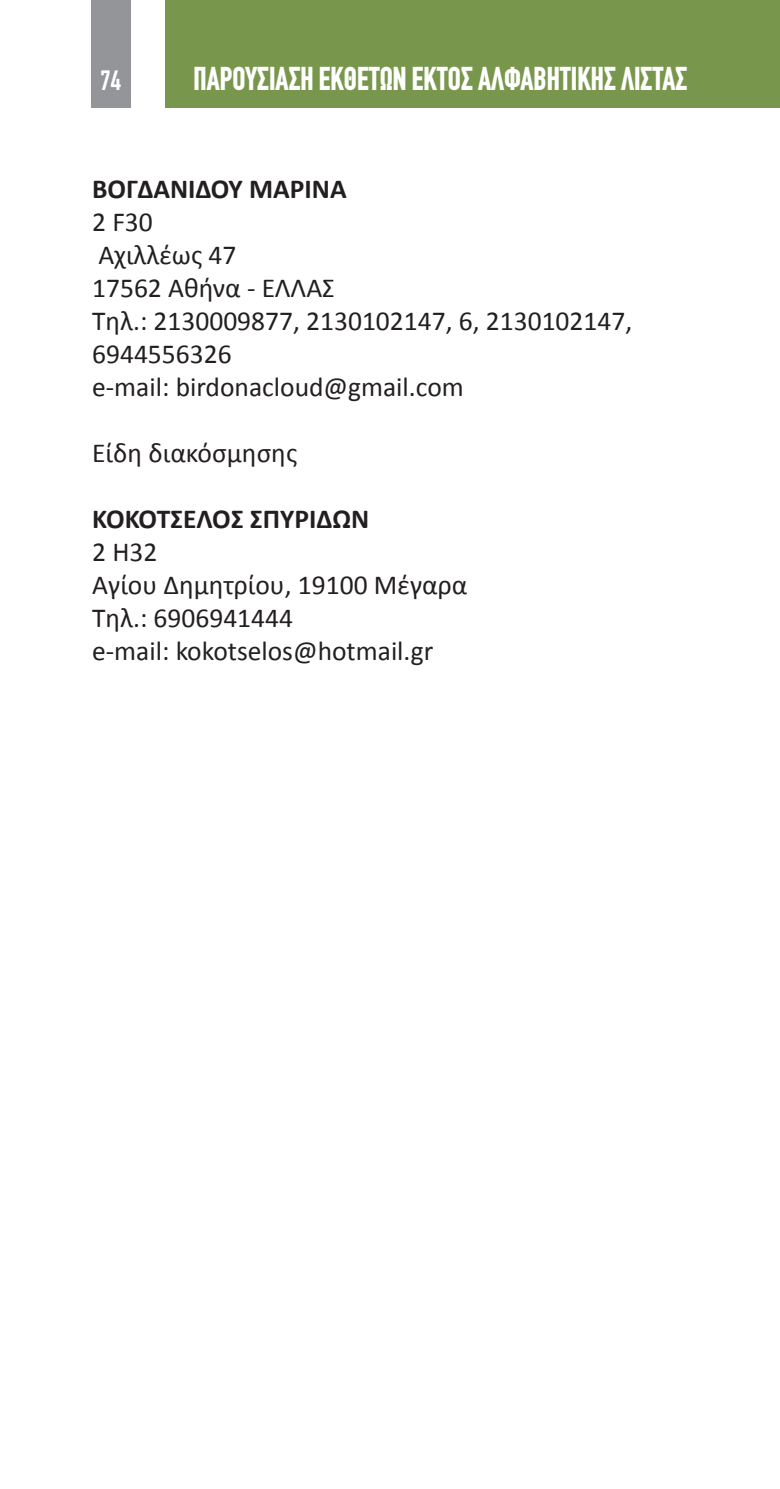
<style>
.page{position:relative;width:780px;height:1489px;background:#fff}
.page>*{position:absolute;margin:0;border:0;box-sizing:border-box;transform-origin:0 0}
.t1{font:700 32.5px "CF Din Condensed";color:#fff;scale:.96 1}
.TEXT{font:27.5px/33px "Calibri";color:#231f20}
.EPONYMIA{font:700 27.5px "Calibri";color:#231f20}
.t2{font:27.5px "CF Din Condensed";color:#fff}
</style>
<div class="page">
<div style="left:91px;top:0;width:40px;height:108px;background:#939598"></div>
<div style="left:165px;top:0;width:615px;height:108px;background:#79974c"></div>
<p class="t2" style="left:100px;top:66px;width:22px">74</p>
<p class="t1" style="left:194px;top:61px;width:516px">ΠΑΡΟΥΣΙΑΣΗ ΕΚΘΕΤΩΝ ΕΚΤΟΣ ΑΛΦΑΒΗΤΙΚΗΣ ΛΙΣΤΑΣ</p>
<p class="EPONYMIA" style="left:92px;top:172px;width:256px">ΒΟΓΔΑΝΙΔΟΥ ΜΑΡΙΝΑ</p>
<p class="TEXT" style="left:92px;top:204px;width:62px">2 F30</p>
<p class="TEXT" style="left:98px;top:237px;width:140px">Αχιλλέως 47</p>
<p class="TEXT" style="left:92px;top:270px;width:244px">17562 Αθήνα - ΕΛΛΑΣ</p>
<p class="TEXT" style="left:92px;top:303px;width:541px">Τηλ.: 2130009877, 2130102147, 6, 2130102147,<br>6944556326</p>
<p class="TEXT" style="left:92px;top:369px;width:373px">e-mail: birdonacloud@gmail.com</p>
<p class="TEXT" style="left:92px;top:435px;width:207px">Είδη διακόσμησης</p>
<p class="EPONYMIA" style="left:92px;top:502px;width:278px">ΚΟΚΟΤΣΕΛΟΣ ΣΠΥΡΙΔΩΝ</p>
<p class="TEXT" style="left:92px;top:534px;width:67px">2 H32</p>
<p class="TEXT" style="left:92px;top:567px;width:377px">Αγίου Δημητρίου, 19100 Μέγαρα</p>
<p class="TEXT" style="left:92px;top:600px;width:202px">Τηλ.: 6906941444</p>
<p class="TEXT" style="left:92px;top:633px;width:343px">e-mail: kokotselos@hotmail.gr</p>
</div>
